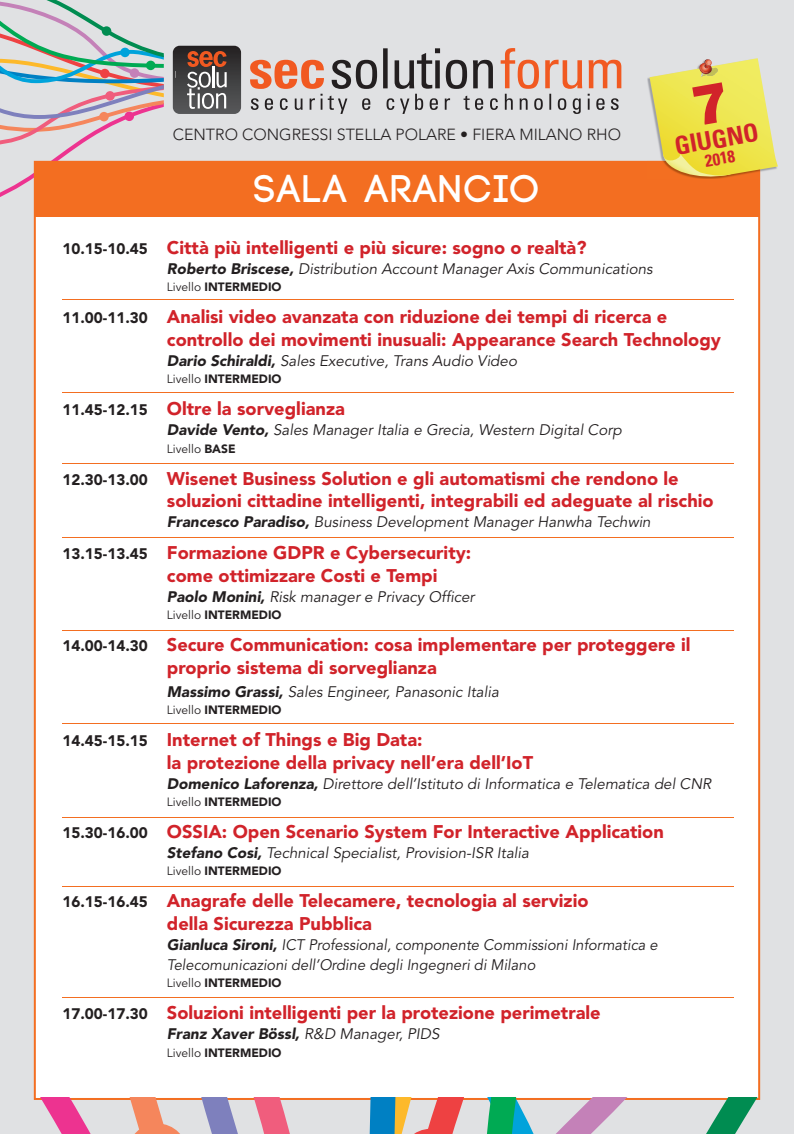
<style>
.page{position:relative;width:794px;height:1134px;background:#e0e1e3}
.page>*{position:absolute;margin:0;border:0;box-sizing:border-box;transform-origin:0 0}
.t1{font:700 38.4px "Code";letter-spacing:.07em;color:#fff}
.t2{font:700 condensed 25.04px "Univers";color:#d1232a}
.t3{font:900 18.24px/22.8px "Avenir";color:#d1232a}
.t4{font:700 condensed 16.96px "Univers";color:#d1232a}
.t5{font:300 16px "Avenir";color:#231f20}
.t6{font:italic 15.2px/19.8px "Avenir";color:#231f20}
.t7{font:italic 900 15.2px "Avenir";color:#231f20}
.t8{font:900 12px "Avenir";color:#231f20}
.t9{font:12px "Avenir";color:#231f20}
.s1{font-size:15.2px;color:#231f20}
.s2{font-weight:900}
.s3{font-weight:400}
.s4{font-size:18.24px;color:#fff}
</style>
<div class="page">
<svg style="left:173px;top:46px;width:68px;height:68px"></svg>
<svg style="left:250px;top:48px;width:371px;height:66px"></svg>
<svg style="left:0;top:0;width:164px;height:217px"></svg>
<div style="left:102px;top:26px;width:9px;height:10px;background:#008c51;border-radius:50%"></div>
<div style="left:99px;top:112px;width:10px;height:9px;background:#f5865c;border-radius:50%"></div>
<div style="left:34px;top:161px;width:726px;height:937px;background:#fff"></div>
<div style="left:34px;top:163px;width:726px;height:54px;background:#f36e21"></div>
<img style="left:647px;top:58px;width:130px;height:121px">
<img style="left:647px;top:163px;width:113px;height:16px">
<svg style="left:33px;top:1098px;width:728px;height:36px"></svg>
<hr style="left:62px;top:299px;width:672px;height:1px;background:#f36e21">
<hr style="left:62px;top:392px;width:672px;height:1px;background:#f36e21">
<hr style="left:62px;top:463px;width:672px;height:1px;background:#f36e21">
<hr style="left:62px;top:538px;width:672px;height:1px;background:#f36e21">
<hr style="left:62px;top:630px;width:672px;height:1px;background:#f36e21">
<hr style="left:62px;top:723px;width:672px;height:1px;background:#f36e21">
<hr style="left:63px;top:817px;width:671px;height:1px;background:#f36e21">
<hr style="left:63px;top:886px;width:671px;height:1px;background:#f36e21">
<hr style="left:63px;top:997px;width:671px;height:1px;background:#f36e21">
<svg style="left:649px;top:59px;width:107px;height:120px"></svg>
<p class="t5" style="left:173px;top:125px;width:450px">CENTRO CONGRESSI STELLA POLARE • FIERA MILANO RHO</p>
<h1 class="t1" style="left:254px;top:170px;width:287px">SALA ARANCIO</h1>
<h2 class="t2" style="left:672px;top:131px;width:86px;rotate:-10deg">GIUGNO</h2>
<p class="t4" style="left:703px;top:151px;width:32px;rotate:-10deg">2018</p>
<p class="t3" style="left:62px;top:236px;width:526px"><span class="s1">10.15-10.45</span> Città più intelligenti e più sicure: sogno o realtà?</p>
<p class="t6" style="left:167px;top:259px;width:487px"><span class="s2">Roberto Briscese,</span> Distribution Account Manager Axis Communications</p>
<p class="t8" style="left:167px;top:280px;width:116px"><span class="s3">Livello</span> INTERMEDIO</p>
<p class="t3" style="left:167px;top:305px;width:555px;text-indent:-104px"><span class="s1">11.00-11.30</span> Analisi video avanzata con riduzione dei tempi di ricerca e controllo dei movimenti inusuali: Appearance Search Technology</p>
<p class="t6" style="left:167px;top:351px;width:352px"><span class="s2">Dario Schiraldi,</span> Sales Executive, Trans Audio Video</p>
<p class="t8" style="left:167px;top:372px;width:116px"><span class="s3">Livello</span> INTERMEDIO</p>
<p class="t3" style="left:62px;top:397px;width:284px"><span class="s1">11.45-12.15</span> Oltre la sorveglianza</p>
<p class="t6" style="left:167px;top:420px;width:456px"><span class="s2">Davide Vento,</span> Sales Manager Italia e Grecia, Western Digital Corp</p>
<p class="t9" style="left:167px;top:442px;width:70px">Livello <span class="s2">BASE</span></p>
<p class="t3" style="left:167px;top:467px;width:548px;text-indent:-104px"><span class="s1">12.30-13.00</span> Wisenet Business Solution e gli automatismi che rendono le soluzioni cittadine intelligenti, integrabili ed adeguate al rischio</p>
<p class="t6" style="left:167px;top:512px;width:485px"><span class="s2">Francesco Paradiso,</span> Business Development Manager Hanwha Techwin</p>
<p class="t3" style="left:167px;top:541px;width:306px;text-indent:-104px"><span class="s1">13.15-13.45</span> Formazione GDPR e Cybersecurity: come ottimizzare Costi e Tempi</p>
<p class="t6" style="left:167px;top:587px;width:309px"><span class="s2">Paolo Monini,</span> Risk manager e Privacy Officer</p>
<p class="t8" style="left:167px;top:608px;width:116px"><span class="s3">Livello</span> INTERMEDIO</p>
<p class="t3" style="left:167px;top:633px;width:525px;text-indent:-104px"><span class="s1">14.00-14.30</span> Secure Communication: cosa implementare per proteggere il proprio sistema di sorveglianza</p>
<p class="t6" style="left:167px;top:682px;width:346px"><span class="s2">Massimo Grassi,</span> Sales Engineer, Panasonic Italia<span class="s4">A</span></p>
<p class="t8" style="left:167px;top:703px;width:116px"><span class="s3">Livello</span> INTERMEDIO</p>
<p class="t3" style="left:167px;top:728px;width:368px;text-indent:-104px"><span class="s1">14.45-15.15</span> Internet of Things e Big Data:<br>la protezione della privacy nell’era dell’IoT</p>
<p class="t6" style="left:167px;top:774px;width:546px"><span class="s2">Domenico Laforenza,</span> Direttore dell’Istituto di Informatica e Telematica del CNR</p>
<p class="t8" style="left:167px;top:795px;width:116px"><span class="s3">Livello</span> INTERMEDIO</p>
<p class="t3" style="left:62px;top:820px;width:603px"><span class="s1">15.30-16.00</span> OSSIA: Open Scenario System For Interactive Application</p>
<p class="t6" style="left:167px;top:843px;width:364px"><span class="s2">Stefano Cosi,</span> Technical Specialist, Provision-ISR Italia</p>
<p class="t8" style="left:167px;top:864px;width:116px"><span class="s3">Livello</span> INTERMEDIO</p>
<p class="t3" style="left:167px;top:889px;width:423px;text-indent:-104px"><span class="s1">16.15-16.45</span> Anagrafe delle Telecamere, tecnologia al servizio della Sicurezza Pubblica</p>
<p class="t6" style="left:167px;top:935px;width:492px"><span class="s2">Gianluca Sironi,</span> ICT Professional, componente Commissioni Informatica e<br>Telecomunicazioni dell’Ordine degli Ingegneri di Milano</p>
<p class="t8" style="left:167px;top:976px;width:116px"><span class="s3">Livello</span> INTERMEDIO</p>
<p class="t3" style="left:62px;top:1001px;width:540px"><span class="s1">17.00-17.30</span> Soluzioni intelligenti per la protezione perimetrale</p>
<p class="t7" style="left:167px;top:1024px;width:274px">Franz Xaver Bössl, <span class="s3">R&amp;D Manager, PIDS</span></p>
<p class="t8" style="left:167px;top:1045px;width:116px"><span class="s3">Livello</span> INTERMEDIO</p>
</div>
